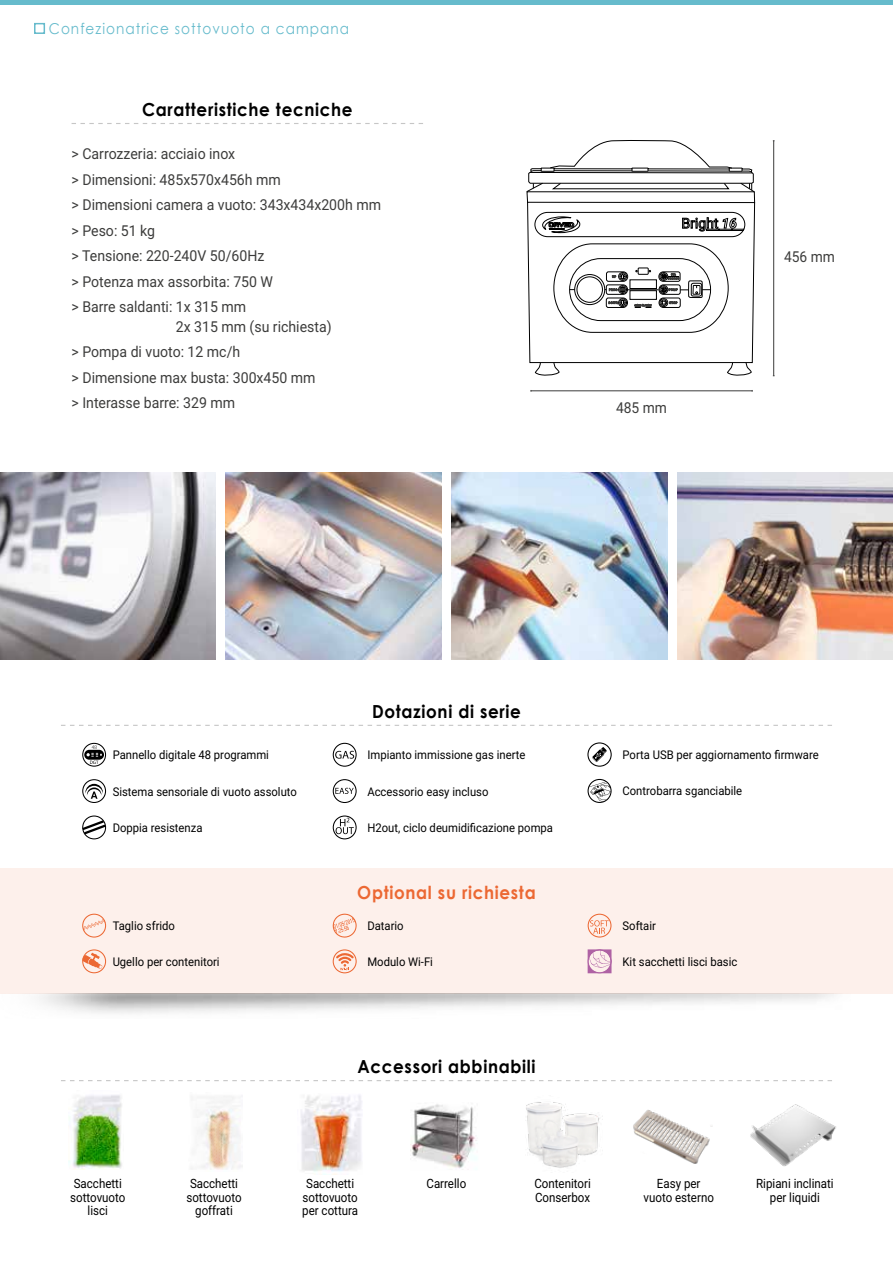
<style>
.page{position:relative;width:893px;height:1263px;background:#fff}
.page>*{position:absolute;margin:0;border:0;box-sizing:border-box;transform-origin:0 0}
.t1{font:700 18px "Century Gothic";letter-spacing:.04em;color:#000;scale:.93 1}
.t2{font:700 18px "Century Gothic";letter-spacing:.04em;color:#ec6833;scale:.93 1}
.t3{font:15px/25.5px "Roboto";color:#3c3c3b;scale:.94 1}
.t4{font:15px "Century Gothic";letter-spacing:.075em;color:#6bc;scale:.91 1}
.t5{font:15px "Roboto";color:#3c3c3b;scale:.92 1}
.t6{font:12.75px/13.8px "Roboto";color:#000;text-align:center;scale:.9 1}
.t7{font:12px "Roboto";color:#000;scale:.94 1}
</style>
<div class="page">
<div style="left:0;top:868px;width:893px;height:125px;background:#fdf0eb"></div>
<div style="left:0;top:0;width:893px;height:5px;background:#6bc"></div>
<div style="left:34px;top:23px;width:11px;height:11px;border:2px solid #6bc"></div>
<svg style="left:61px;top:1080px;width:771px;height:1px"></svg>
<svg style="left:61px;top:725px;width:771px;height:1px"></svg>
<svg style="left:72px;top:123px;width:351px;height:1px"></svg>
<img style="left:750px;top:1104px;width:86px;height:63px">
<img style="left:633px;top:1110px;width:80px;height:54px">
<img style="left:526px;top:1102px;width:77px;height:66px">
<img style="left:69px;top:1095px;width:53px;height:74px">
<img style="left:301px;top:1095px;width:61px;height:79px">
<svg style="left:191px;top:1096px;width:52px;height:74px"></svg>
<img style="left:410px;top:1104px;width:67px;height:65px">
<svg style="left:333px;top:779px;width:24px;height:24px"></svg>
<svg style="left:82px;top:815px;width:24px;height:24px"></svg>
<svg style="left:333px;top:815px;width:24px;height:24px"></svg>
<svg style="left:82px;top:779px;width:24px;height:24px"></svg>
<svg style="left:588px;top:779px;width:24px;height:24px"></svg>
<svg style="left:587px;top:742px;width:25px;height:25px"></svg>
<svg style="left:82px;top:914px;width:24px;height:23px"></svg>
<svg style="left:588px;top:949px;width:24px;height:24px"></svg>
<img style="left:0;top:472px;width:216px;height:187px">
<img style="left:451px;top:472px;width:216px;height:187px">
<img style="left:226px;top:472px;width:216px;height:187px">
<img style="left:677px;top:472px;width:216px;height:187px">
<svg style="left:82px;top:743px;width:24px;height:24px"></svg>
<svg style="left:332px;top:913px;width:25px;height:25px"></svg>
<hr style="left:531px;top:391px;width:221px;height:1px;background:#3c3c3b">
<hr style="left:773px;top:141px;width:1px;height:235px;background:#3c3c3b">
<svg style="left:333px;top:743px;width:24px;height:24px"></svg>
<svg style="left:526px;top:140px;width:229px;height:236px"></svg>
<svg style="left:82px;top:949px;width:24px;height:24px"></svg>
<svg style="left:333px;top:949px;width:24px;height:24px"></svg>
<svg style="left:588px;top:914px;width:23px;height:23px"></svg>
<p class="t4" style="left:49px;top:19px;width:332px">Confezionatrice sottovuoto a campana</p>
<h1 class="t1" style="left:142px;top:98px;width:228px">Caratteristiche tecniche</h1>
<p class="t3" style="left:72px;top:141px;width:331px">&gt; Carrozzeria: acciaio inox<br>&gt; Dimensioni: 485x570x456h mm<br>&gt; Dimensioni camera a vuoto: 343x434x200h mm &gt; Peso: 51 kg<br>&gt; Tensione: 220-240V 50/60Hz<br>&gt; Potenza max assorbita: 750 W<br>&gt; Barre saldanti: 1x 315 mm</p>
<p class="t3" style="left:72px;top:313px;width:278px;text-indent:104px">2x 315 mm (su richiesta) &gt; Pompa di vuoto: 12 mc/h<br>&gt; Dimensione max busta: 300x450 mm<br>&gt; Interasse barre: 329 mm</p>
<p class="t5" style="left:616px;top:397px;width:57px">485 mm</p>
<p class="t5" style="left:784px;top:246px;width:57px">456 mm</p>
<h1 class="t1" style="left:372px;top:700px;width:162px">Dotazioni di serie</h1>
<p class="t7" style="left:113px;top:746px;width:168px">Pannello digitale 48 programmi</p>
<p class="t7" style="left:113px;top:783px;width:197px">Sistema sensoriale di vuoto assoluto</p>
<p class="t7" style="left:367px;top:783px;width:130px">Accessorio easy incluso</p>
<p class="t7" style="left:367px;top:746px;width:170px">Impianto immissione gas inerte</p>
<p class="t7" style="left:113px;top:819px;width:97px">Doppia resistenza</p>
<p class="t7" style="left:113px;top:917px;width:68px">Taglio sfrido</p>
<p class="t7" style="left:113px;top:953px;width:115px">Ugello per contenitori</p>
<p class="t7" style="left:367px;top:819px;width:199px">H2out, ciclo deumidificazione pompa</p>
<h1 class="t2" style="left:357px;top:881px;width:193px">Optional su richiesta</h1>
<p class="t7" style="left:367px;top:917px;width:40px">Datario</p>
<p class="t7" style="left:367px;top:953px;width:71px">Modulo Wi-Fi</p>
<h1 class="t1" style="left:357px;top:1055px;width:193px">Accessori abbinabili</h1>
<p class="t7" style="left:622px;top:746px;width:210px">Porta USB per aggiornamento firmware</p>
<p class="t7" style="left:622px;top:783px;width:129px">Controbarra sganciabile</p>
<p class="t7" style="left:622px;top:917px;width:37px">Softair</p>
<p class="t7" style="left:622px;top:953px;width:124px">Kit sacchetti lisci basic</p>
<p class="t6" style="left:70px;top:1176px;width:63px">Sacchetti sottovuoto lisci</p>
<p class="t6" style="left:186px;top:1176px;width:63px">Sacchetti sottovuoto goffrati</p>
<p class="t6" style="left:302px;top:1176px;width:64px">Sacchetti sottovuoto per cottura</p>
<p class="t6" style="left:643px;top:1176px;width:80px">Easy per vuoto esterno</p>
<p class="t6" style="left:756px;top:1176px;width:88px">Ripiani inclinati per liquidi</p>
<p class="t6" style="left:426px;top:1176px;width:46px">Carrello</p>
<p class="t6" style="left:534px;top:1176px;width:64px;text-align:left">Contenitori<br>Conserbox</p>
</div>
